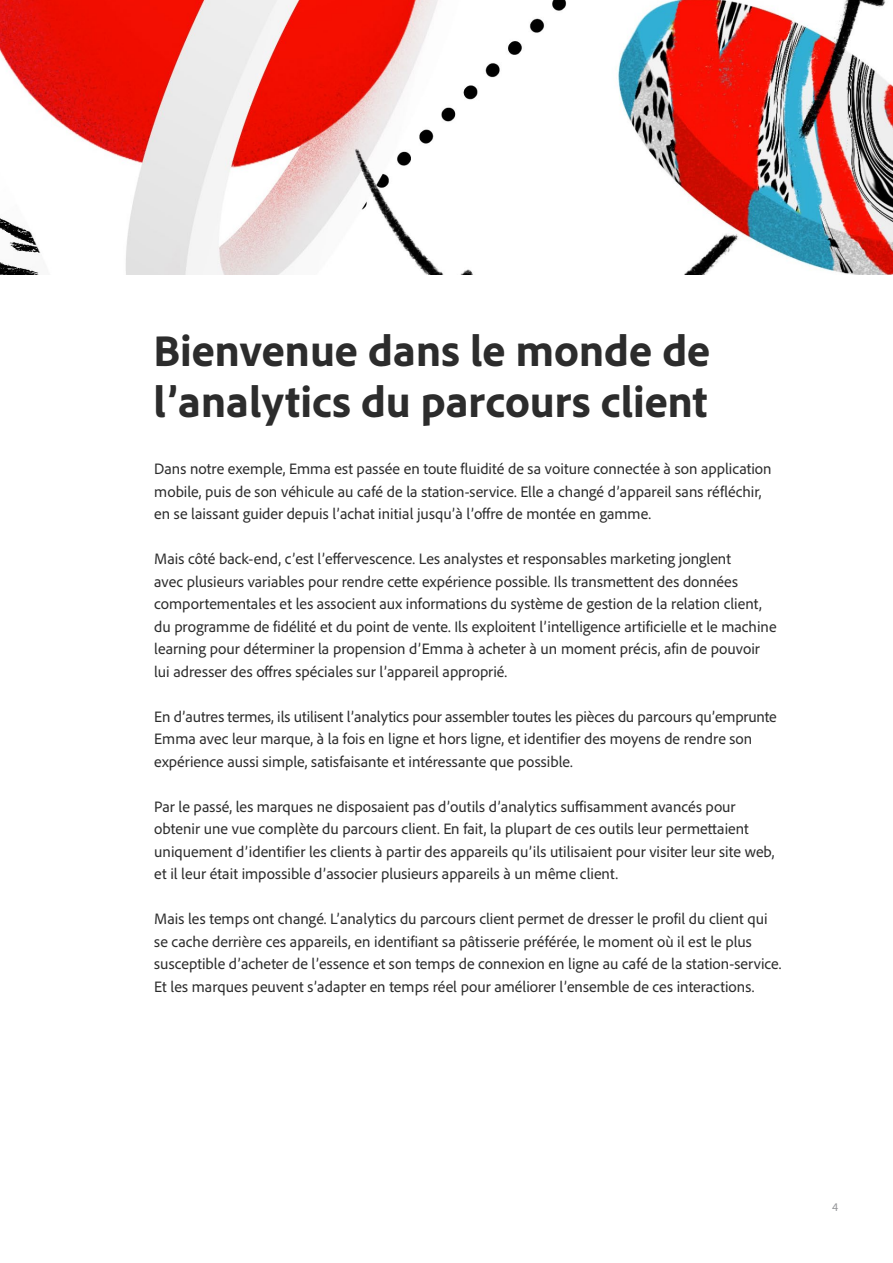
<style>
.page{position:relative;width:893px;height:1263px;background:#fff}
.page>*{position:absolute;margin:0;border:0;box-sizing:border-box;transform-origin:0 0}
.Title{font:800 45px/51px "Adobe Clean";color:#2c2c2c}
.Body{font:15.75px/22.5px "Adobe Clean";color:#2c2c2c}
.t1{font:12px "Adobe Clean";color:#949598}
</style>
<div class="page">
<svg style="left:0;top:0;width:893px;height:274px"></svg>
<p class="Title" style="left:153px;top:323px;width:558px">Bienvenue dans le monde de l’analytics du parcours client</p>
<p class="Body" style="left:154px;top:457px;width:619px">Dans notre exemple, Emma est passée en toute fluidité de sa voiture connectée à son application mobile, puis de son véhicule au café de la station-service. Elle a changé d’appareil sans réfléchir, en se laissant guider depuis l’achat initial jusqu’à l’offre de montée en gamme.</p>
<p class="Body" style="left:154px;top:547px;width:624px">Mais côté back-end, c’est l’effervescence. Les analystes et responsables marketing jonglent<br>avec plusieurs variables pour rendre cette expérience possible. Ils transmettent des données comportementales et les associent aux informations du système de gestion de la relation client, du programme de fidélité et du point de vente. Ils exploitent l’intelligence artificielle et le machine learning pour déterminer la propension d’Emma à acheter à un moment précis, afin de pouvoir lui adresser des offres spéciales sur l’appareil approprié.</p>
<p class="Body" style="left:154px;top:704px;width:624px">En d’autres termes, ils utilisent l’analytics pour assembler toutes les pièces du parcours qu’emprunte<br>Emma avec leur marque, à la fois en ligne et hors ligne, et identifier des moyens de rendre son expérience aussi simple, satisfaisante et intéressante que possible.</p>
<p class="Body" style="left:154px;top:794px;width:622px">Par le passé, les marques ne disposaient pas d’outils d’analytics suffisamment avancés pour obtenir une vue complète du parcours client. En fait, la plupart de ces outils leur permettaient uniquement d’identifier les clients à partir des appareils qu’ils utilisaient pour visiter leur site web, et il leur était impossible d’associer plusieurs appareils à un même client.</p>
<p class="Body" style="left:154px;top:907px;width:629px">Mais les temps ont changé. L’analytics du parcours client permet de dresser le profil du client qui se cache derrière ces appareils, en identifiant sa pâtisserie préférée, le moment où il est le plus susceptible d’acheter de l’essence et son temps de connexion en ligne au café de la station-service.<br>Et les marques peuvent s’adapter en temps réel pour améliorer l’ensemble de ces interactions.</p>
<p class="t1" style="left:832px;top:1199px;width:8px">4</p>
</div>
